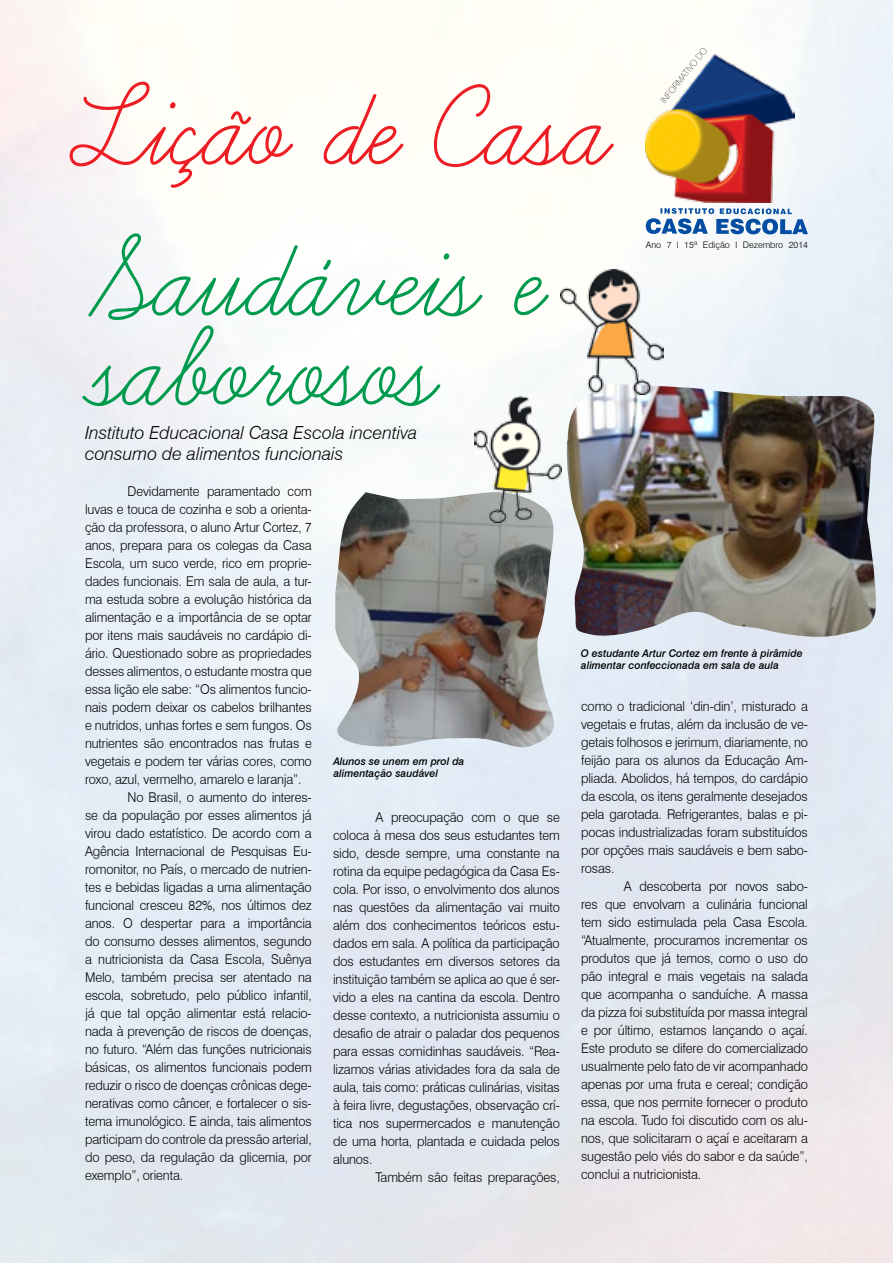
<style>
.page{position:relative;width:893px;height:1263px;background:#fff}
.page>*{position:absolute;margin:0;border:0;box-sizing:border-box;transform-origin:0 0}
.t1{font:138.3px "Learning Curve";color:#009a4e}
.t2{font:italic 300 18px/21.6px "Swiss 721 BT";color:#000}
.t3{font:300 13.5px/18px "Swiss 721 BT";letter-spacing:-.01em;color:#000;text-align:justify;scale:.95 1}
.t4{font:italic 500 10.5px/12px "Swiss 721 BT";color:#000}
.t5{font:300 9px "Swiss 721 BT";color:#000}
</style>
<div class="page">
<img style="left:0;top:0;width:893px;height:1263px">
<img style="left:646px;top:54px;width:148px;height:148px">
<svg style="left:69px;top:82px;width:224px;height:106px"></svg>
<svg style="left:324px;top:94px;width:80px;height:71px"></svg>
<svg style="left:434px;top:84px;width:180px;height:83px"></svg>
<svg style="left:646px;top:208px;width:162px;height:26px"></svg>
<svg style="left:660px;top:48px;width:46px;height:55px"></svg>
<svg style="left:320px;top:256px;width:14px;height:17px"></svg>
<img style="left:335px;top:492px;width:221px;height:257px">
<img style="left:565px;top:384px;width:311px;height:253px">
<img style="left:560px;top:270px;width:103px;height:124px">
<img style="left:475px;top:396px;width:86px;height:126px">
<h1 class="t1" style="left:85px;top:217px;width:455px">Saudaveis e</h1>
<h1 class="t1" style="left:85px;top:307px;width:347px">saborosos</h1>
<h2 class="t2" style="left:85px;top:421px;width:334px">Instituto Educacional Casa Escola incentiva consumo de alimentos funcionais</h2>
<p class="t3" style="left:128px;top:482px;width:195px">Devidamente paramentado com</p>
<p class="t3" style="left:85px;top:500px;width:240px">luvas e touca de cozinha e sob a orienta-</p>
<p class="t3" style="left:85px;top:518px;width:240px">ção da professora, o aluno Artur Cortez, 7</p>
<p class="t3" style="left:85px;top:536px;width:240px">anos, prepara para os colegas da Casa</p>
<p class="t3" style="left:85px;top:554px;width:240px">Escola, um suco verde, rico em proprie-</p>
<p class="t3" style="left:85px;top:572px;width:240px">dades funcionais. Em sala de aula, a tur-</p>
<p class="t3" style="left:85px;top:590px;width:240px">ma estuda sobre a evolução histórica da</p>
<p class="t3" style="left:85px;top:608px;width:240px">alimentação e a importância de se optar</p>
<p class="t3" style="left:85px;top:626px;width:240px">por itens mais saudáveis no cardápio di-</p>
<p class="t3" style="left:85px;top:644px;width:240px">ário. Questionado sobre as propriedades</p>
<p class="t3" style="left:85px;top:662px;width:240px">desses alimentos, o estudante mostra que</p>
<p class="t3" style="left:85px;top:680px;width:240px">essa lição ele sabe: “Os alimentos funcio-</p>
<p class="t3" style="left:85px;top:698px;width:240px">nais podem deixar os cabelos brilhantes</p>
<p class="t3" style="left:85px;top:716px;width:240px">e nutridos, unhas fortes e sem fungos. Os</p>
<p class="t3" style="left:85px;top:734px;width:240px">nutrientes são encontrados nas frutas e</p>
<p class="t3" style="left:85px;top:752px;width:240px">vegetais e podem ter várias cores, como</p>
<p class="t3" style="left:85px;top:770px;width:230px">roxo, azul, vermelho, amarelo e laranja”.</p>
<p class="t3" style="left:128px;top:788px;width:195px">No Brasil, o aumento do interes-</p>
<p class="t3" style="left:85px;top:806px;width:240px">se da população por esses alimentos já</p>
<p class="t3" style="left:85px;top:824px;width:240px">virou dado estatístico. De acordo com a</p>
<p class="t3" style="left:85px;top:842px;width:240px">Agência Internacional de Pesquisas Eu-</p>
<p class="t3" style="left:85px;top:860px;width:240px">romonitor, no País, o mercado de nutrien-</p>
<p class="t3" style="left:85px;top:878px;width:240px">tes e bebidas ligadas a uma alimentação</p>
<p class="t3" style="left:85px;top:896px;width:240px">funcional cresceu 82%, nos últimos dez</p>
<p class="t3" style="left:85px;top:914px;width:240px">anos. O despertar para a importância</p>
<p class="t3" style="left:85px;top:932px;width:240px">do consumo desses alimentos, segundo</p>
<p class="t3" style="left:85px;top:950px;width:240px">a nutricionista da Casa Escola, Suênya</p>
<p class="t3" style="left:85px;top:968px;width:240px">Melo, também precisa ser atentado na</p>
<p class="t3" style="left:85px;top:986px;width:240px">escola, sobretudo, pelo público infantil,</p>
<p class="t3" style="left:85px;top:1004px;width:240px">já que tal opção alimentar está relacio-</p>
<p class="t3" style="left:85px;top:1022px;width:240px">nada à prevenção de riscos de doenças,</p>
<p class="t3" style="left:85px;top:1040px;width:240px">no futuro. “Além das funções nutricionais</p>
<p class="t3" style="left:85px;top:1058px;width:240px">básicas, os alimentos funcionais podem</p>
<p class="t3" style="left:85px;top:1076px;width:240px">reduzir o risco de doenças crônicas dege-</p>
<p class="t3" style="left:85px;top:1094px;width:240px">nerativas como câncer, e fortalecer o sis-</p>
<p class="t3" style="left:85px;top:1112px;width:240px">tema imunológico. E ainda, tais alimentos</p>
<p class="t3" style="left:85px;top:1130px;width:240px">participam do controle da pressão arterial,</p>
<p class="t3" style="left:85px;top:1148px;width:240px">do peso, da regulação da glicemia, por</p>
<p class="t3" style="left:85px;top:1166px;width:105px">exemplo”, orienta.</p>
<p class="t4" style="left:333px;top:755px;width:133px">Alunos se unem em prol da alimentação saudável</p>
<p class="t3" style="left:333px;top:808px;width:240px;text-indent:43px">A preocupação com o que se coloca à mesa dos seus estudantes tem sido, desde sempre, uma constante na rotina da equipe pedagógica da Casa Es&shy;cola. Por isso, o envolvimento dos alunos nas questões da alimentação vai muito além dos conhecimentos teóricos estu&shy;dados em sala. A política da participação dos estudantes em diversos setores da instituição também se aplica ao que é ser&shy;vido a eles na cantina da escola. Dentro desse contexto, a nutricionista assumiu o desafio de atrair o paladar dos pequenos para essas comidinhas saudáveis. “Rea&shy;lizamos várias atividades fora da sala de aula, tais como: práticas culinárias, visitas à feira livre, degustações, observação crí&shy;tica nos supermercados e manutenção de uma horta, plantada e cuidada pelos alunos.</p>
<p class="t3" style="left:376px;top:1168px;width:195px">Também são feitas preparações,</p>
<p class="t5" style="left:646px;top:239px;width:164px">Ano 7 l 15ª Edição l Dezembro 2014</p>
<p class="t4" style="left:581px;top:647px;width:223px">O estudante Artur Cortez em frente à pirâmide alimentar confeccionada em sala de aula</p>
<p class="t3" style="left:581px;top:697px;width:240px">como o tradicional ‘din-din’, misturado a vegetais e frutas, além da inclusão de ve&shy;getais folhosos e jerimum, diariamente, no feijão para os alunos da Educação Am&shy;pliada. Abolidos, há tempos, do cardápio da escola, os itens geralmente desejados pela garotada. Refrigerantes, balas e pi&shy;pocas industrializadas foram substituídos por opções mais saudáveis e bem sabo&shy;rosas.</p>
<p class="t3" style="left:581px;top:877px;width:240px;text-indent:43px">A descoberta por novos sabo&shy;res que envolvam a culinária funcional tem sido estimulada pela Casa Escola. “Atualmente, procuramos incrementar os produtos que já temos, como o uso do pão integral e mais vegetais na salada que acompanha o sanduíche. A massa da pizza foi substituída por massa integral e por último, estamos lançando o açaí.<br>Este produto se difere do comercializado usualmente pelo fato de vir acompanhado apenas por uma fruta e cereal; condição essa, que nos permite fornecer o produto na escola. Tudo foi discutido com os alu&shy;nos, que solicitaram o açaí e aceitaram a sugestão pelo viés do sabor e da saúde”, conclui a nutricionista.</p>
</div>
